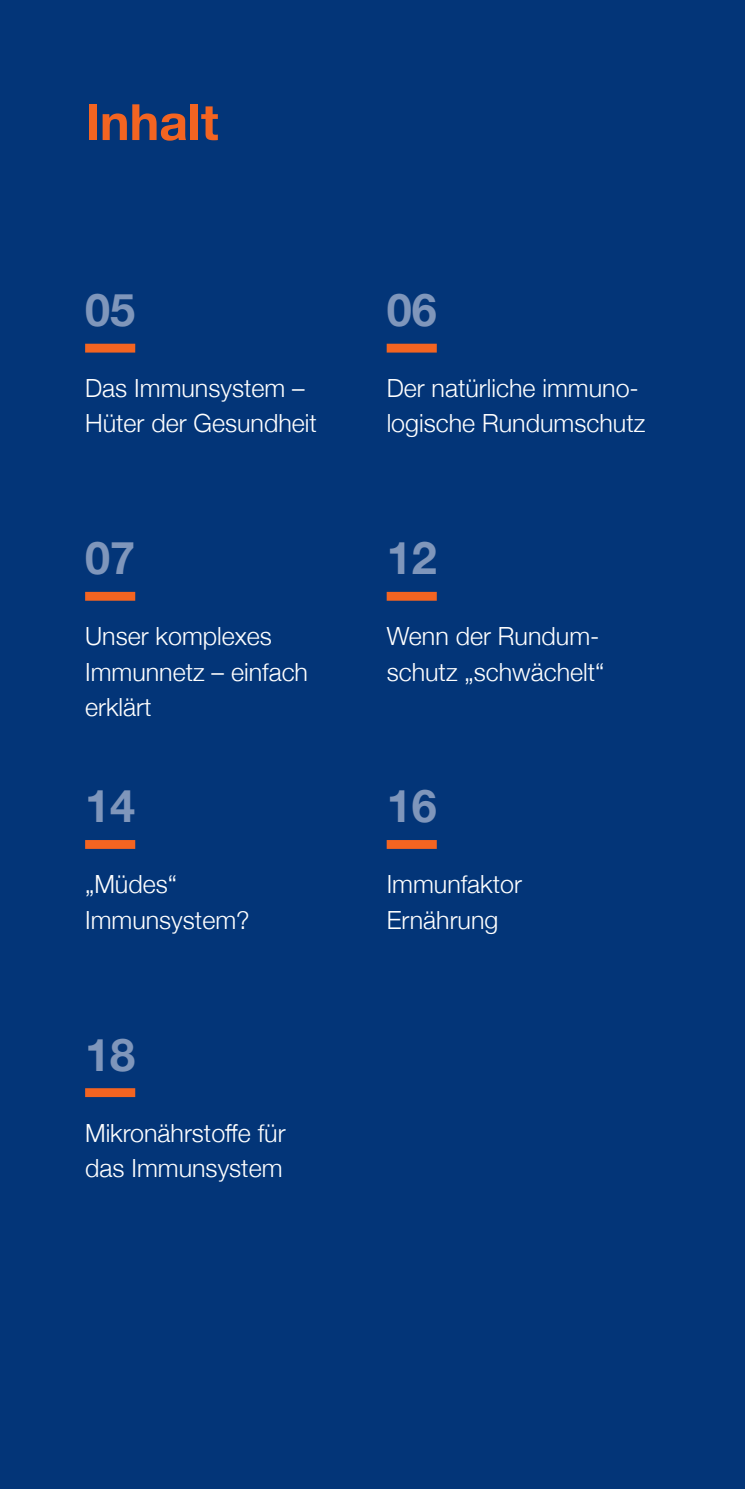
<style>
.page{position:relative;width:745px;height:1489px;background:#fff}
.page>*{position:absolute;margin:0;border:0;box-sizing:border-box;transform-origin:0 0}
.t1{font:700 50px "Helvetica Neue";color:#f36421}
.t2{font:700 45px "Helvetica Neue";color:#7f96bb}
.t3{font:300 25px/35.5px "Helvetica Neue";color:#fff}
</style>
<div class="page">
<div style="left:0;top:0;width:744px;height:1488px;background:#033578"></div>
<div style="left:85px;top:344px;width:50px;height:8px;background:#f36421"></div>
<div style="left:85px;top:592px;width:50px;height:8px;background:#f36421"></div>
<div style="left:85px;top:840px;width:50px;height:8px;background:#f36421"></div>
<div style="left:85px;top:1088px;width:50px;height:8px;background:#f36421"></div>
<div style="left:386px;top:344px;width:50px;height:8px;background:#f36421"></div>
<div style="left:386px;top:592px;width:50px;height:8px;background:#f36421"></div>
<div style="left:386px;top:840px;width:50px;height:8px;background:#f36421"></div>
<h1 class="t1" style="left:85px;top:91px;width:135px">Inhalt</h1>
<h2 class="t2" style="left:85px;top:282px;width:52px">05</h2>
<p class="t3" style="left:85px;top:368px;width:233px">Das Immunsystem –<br>Hüter der Gesundheit</p>
<h2 class="t2" style="left:85px;top:530px;width:52px">07</h2>
<p class="t3" style="left:85px;top:616px;width:224px">Unser komplexes<br>Immunnetz – einfach erklärt</p>
<h2 class="t2" style="left:85px;top:778px;width:52px">14</h2>
<p class="t3" style="left:85px;top:864px;width:166px">„Müdes“<br>Immunsystem?</p>
<h2 class="t2" style="left:85px;top:1026px;width:52px">18</h2>
<p class="t3" style="left:85px;top:1112px;width:202px">Mikronährstoffe für das Immunsystem</p>
<h2 class="t2" style="left:386px;top:282px;width:52px">06</h2>
<p class="t3" style="left:386px;top:368px;width:260px">Der natürliche immuno&shy;logische Rundumschutz</p>
<h2 class="t2" style="left:386px;top:530px;width:52px">12</h2>
<p class="t3" style="left:386px;top:616px;width:219px">Wenn der Rundum&shy;schutz „schwächelt“</p>
<h2 class="t2" style="left:386px;top:778px;width:52px">16</h2>
<p class="t3" style="left:386px;top:864px;width:137px">Immunfaktor<br>Ernährung</p>
</div>
